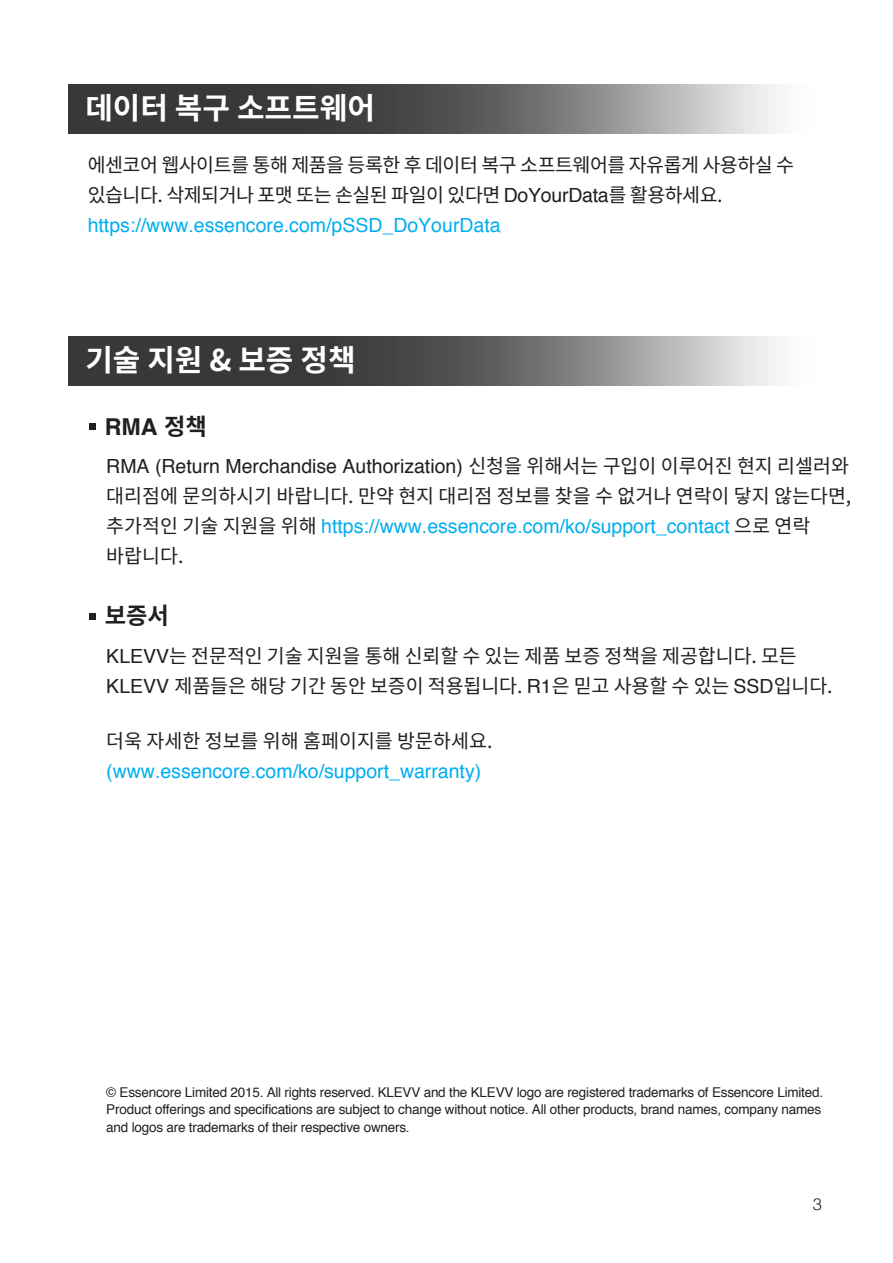
<style>
.page{position:relative;width:893px;height:1263px;background:#fff}
.page>*{position:absolute;margin:0;border:0;box-sizing:border-box;transform-origin:0 0}
.t1{font:700 30px "Noto Sans CJ Kkr";color:#fff}
.t2{font:700 23.25px "Helvetica";color:#231f20}
.t3{font:700 23.25px "Noto Sans CJ Kkr";color:#231f20}
.t4{font:19.5px/30px "Noto Sans CJ Kkr";letter-spacing:-.005em;color:#231f20}
.t5{font:19.5px "Helvetica";color:#00aeef}
.t6{font:19.5px/30px "Noto Sans CJ Kkr";letter-spacing:-.025em;color:#231f20}
.t7{font:19.5px "Helvetica";color:#231f20}
.t8{font:300 16.5px "Helvetica";color:#231f20}
.t9{font:13.5px/18px "Helvetica";letter-spacing:-.015em;color:#231f20}
.s1{font-family:"Helvetica"}
.s2{font-family:"Noto Sans CJ Kkr"}
.s3{font-family:"Noto Sans CJ Kkr";color:#231f20}
</style>
<div class="page">
<svg style="left:68px;top:84px;width:709px;height:50px;background:#686869"></svg>
<svg style="left:68px;top:337px;width:709px;height:49px;background:#686869"></svg>
<svg style="left:89px;top:423px;width:6px;height:6px"></svg>
<div style="left:89px;top:613px;width:6px;height:7px;background:#231f20"></div>
<h1 class="t1" style="left:85px;top:91px;width:291px">데이터 복구 소프트웨어</h1>
<h3 class="t6" style="left:88px;top:150px;width:708px">에센코어 웹사이트를 통해 제품을 등록한 후 데이터 복구 소프트웨어를 자유롭게 사용하실 수 있습니다. 삭제되거나 포맷 또는 손실된 파일이 있다면 <span class="s1">DoYourData</span>를 활용하세요.</h3>
<h3 class="t5" style="left:88px;top:210px;width:414px">https://www.essencore.com/pSSD_DoYourData</h3>
<h1 class="t1" style="left:85px;top:343px;width:272px">기술 지원 &amp; 보증 정책</h1>
<h2 class="t2" style="left:105px;top:408px;width:104px">RMA <span class="s2">정책</span></h2>
<h3 class="t7" style="left:106px;top:451px;width:744px">RMA (Return Merchandise Authorization) <span class="s2">신청을 위해서는 구입이 이루어진 현지 리셀러와</span></h3>
<h3 class="t4" style="left:106px;top:481px;width:746px">대리점에 문의하시기 바랍니다. 만약 현지 대리점 정보를 찾을 수 없거나 연락이 닿지 않는다면,</h3>
<h3 class="t5" style="left:106px;top:511px;width:705px"><span class="s3">추가적인 기술 지원을 위해</span> https://www.essencore.com/ko/support_contact <span class="s3">으로 연락</span></h3>
<h3 class="t4" style="left:106px;top:541px;width:79px">바랍니다.</h3>
<h2 class="t3" style="left:105px;top:603px;width:66px">보증서</h2>
<h3 class="t4" style="left:106px;top:641px;width:728px"><span class="s1">KLEVV</span>는 전문적인 기술 지원을 통해 신뢰할 수 있는 제품 보증 정책을 제공합니다. 모든<br><span class="s1">KLEVV</span> 제품들은 해당 기간 동안 보증이 적용됩니다. <span class="s1">R1</span>은 믿고 사용할 수 있는 <span class="s1">SSD</span>입니다.</h3>
<h3 class="t4" style="left:106px;top:727px;width:388px">더욱 자세한 정보를 위해 홈페이지를 방문하세요.</h3>
<h3 class="t5" style="left:106px;top:756px;width:376px">(www.essencore.com/ko/support_warranty)</h3>
<p class="t9" style="left:106px;top:1083px;width:718px">© Essencore Limited 2015. All rights reserved. KLEVV and the KLEVV logo are registered trademarks of Essencore Limited.<br>Product offerings and specifications are subject to change without notice. All other products, brand names, company names and logos are trademarks of their respective owners.</p>
<p class="t8" style="left:813px;top:1190px;width:11px">3</p>
</div>
